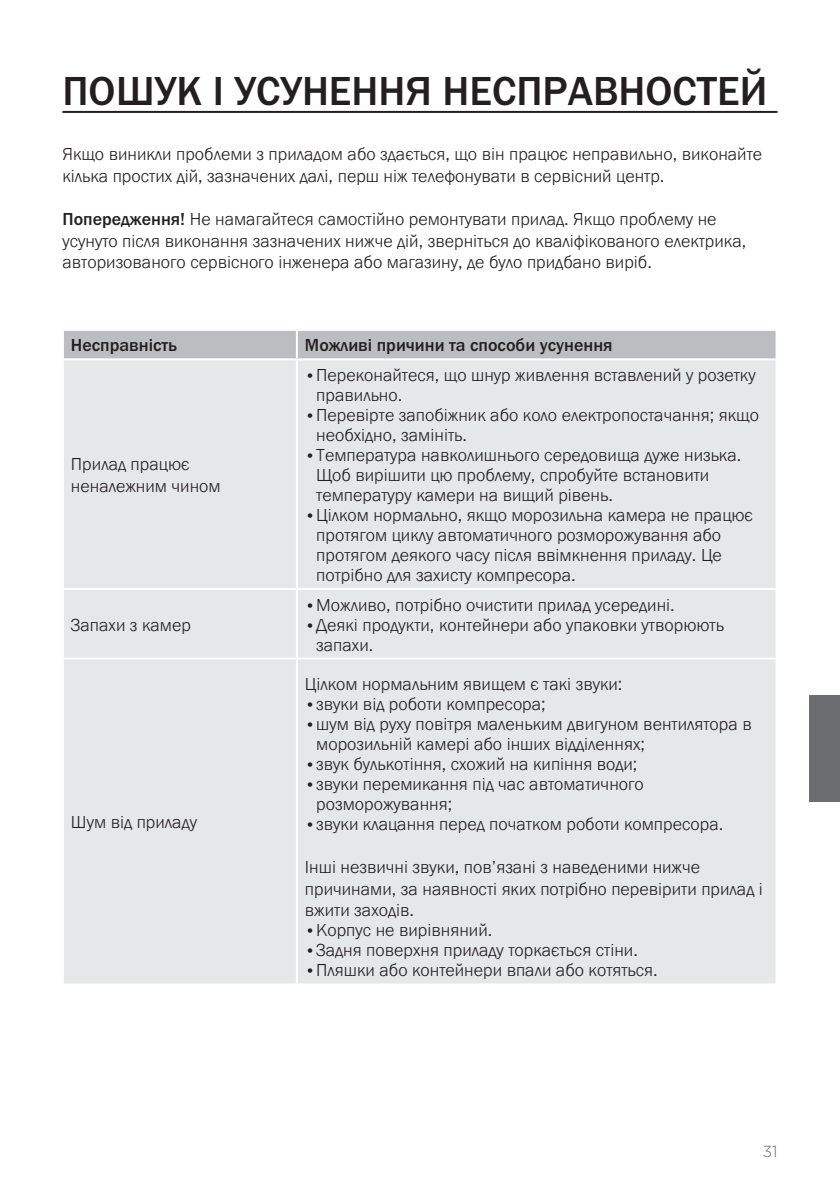
<style>
.page{position:relative;width:840px;height:1191px;background:#fff}
.page>*{position:absolute;margin:0;border:0;box-sizing:border-box;transform-origin:0 0}
.glavni_naslov{font:500 42px "Franklin Gothic URW";color:#231f20}
.seznam{font:300 18px/20px "Franklin Gothic URW";color:#231f20}
.besedilo{font:300 18px/21.6px "Franklin Gothic URW";color:#231f20}
.tabele_tekst{font:300 18px/21.6px "Franklin Gothic URW";color:#231f20}
.tabele_tekst-2{font:500 18px "Franklin Gothic URW";color:#231f20}
.tabela_tekst{font:500 18px "Franklin Gothic URW";color:#231f20}
.t1{font:300 16px "Gotham";color:#6c6d70}
.s1{font-weight:500}
.s2{font-size:16px}
</style>
<div class="page">
<hr style="left:62px;top:111px;width:715px;height:2px;background:#231f20">
<div style="left:808px;top:695px;width:31px;height:106px;background:#6c6d70"></div>
<div style="left:64px;top:331px;width:711px;height:27px;background:#bcbdc0"></div>
<div style="left:64px;top:360px;width:711px;height:623px;background:#e6e7e9"></div>
<hr style="left:296px;top:331px;width:2px;height:27px;background:#fff">
<hr style="left:296px;top:360px;width:2px;height:228px;background:#fff">
<hr style="left:62px;top:588px;width:235px;height:2px;background:#fff">
<hr style="left:297px;top:588px;width:480px;height:2px;background:#fff">
<hr style="left:296px;top:590px;width:2px;height:67px;background:#fff">
<hr style="left:62px;top:657px;width:235px;height:2px;background:#fff">
<hr style="left:297px;top:657px;width:480px;height:2px;background:#fff">
<hr style="left:296px;top:659px;width:2px;height:324px;background:#fff">
<p class="glavni_naslov" style="left:62px;top:65px;width:706px">ПОШУК І УСУНЕННЯ НЕСПРАВНОСТЕЙ</p>
<p class="seznam" style="left:62px;top:144px;width:700px;line-height:21.6px">Якщо виникли проблеми з приладом або здається, що він працює неправильно, виконайте кілька простих дій, зазначених далі, перш ніж телефонувати в сервісний центр.</p>
<p class="seznam" style="left:62px;top:208px;width:685px;line-height:21.6px"><span class="s1">Попередження!</span> Не намагайтеся самостійно ремонтувати прилад. Якщо проблему не усунуто після виконання зазначених нижче дій, зверніться до кваліфікованого електрика, авторизованого сервісного інженера або магазину, де було придбано виріб.</p>
<p class="tabela_tekst" style="left:71px;top:334px;width:108px">Несправність</p>
<p class="tabele_tekst-2" style="left:305px;top:334px;width:309px">Можливі причини та способи усунення</p>
<p class="tabele_tekst" style="left:71px;top:453px;width:151px">Прилад працює неналежним чином</p>
<p class="tabele_tekst" style="left:71px;top:614px;width:122px">Запахи з камер</p>
<p class="tabele_tekst" style="left:71px;top:811px;width:127px">Шум від приладу</p>
<p class="seznam" style="left:316px;top:365px;width:440px;text-indent:-11px"><span class="s2">•</span>Переконайтеся, що шнур живлення вставлений у розетку правильно.</p>
<p class="seznam" style="left:316px;top:405px;width:444px;text-indent:-11px"><span class="s2">•</span>Перевірте запобіжник або коло електропостачання; якщо необхідно, замініть.</p>
<p class="seznam" style="left:316px;top:445px;width:426px;text-indent:-11px"><span class="s2">•</span>Температура навколишнього середовища дуже низька.<br>Щоб вирішити цю проблему, спробуйте встановити температуру камери на вищий рівень.</p>
<p class="seznam" style="left:316px;top:505px;width:438px;text-indent:-11px"><span class="s2">•</span>Цілком нормально, якщо морозильна камера не працює протягом циклу автоматичного розморожування або протягом деякого часу після ввімкнення приладу. Це потрібно для захисту компресора.</p>
<p class="seznam" style="left:305px;top:595px;width:371px"><span class="s2">•</span>Можливо, потрібно очистити прилад усередині.</p>
<p class="seznam" style="left:316px;top:615px;width:409px;text-indent:-11px"><span class="s2">•</span>Деякі продукти, контейнери або упаковки утворюють запахи.</p>
<p class="besedilo" style="left:305px;top:673px;width:319px">Цілком нормальним явищем є такі звуки:</p>
<p class="seznam" style="left:305px;top:694px;width:242px"><span class="s2">•</span>звуки від роботи компресора;</p>
<p class="seznam" style="left:316px;top:714px;width:436px;text-indent:-11px"><span class="s2">•</span>шум від руху повітря маленьким двигуном вентилятора в морозильній камері або інших відділеннях;</p>
<p class="seznam" style="left:305px;top:754px;width:334px"><span class="s2">•</span>звук булькотіння, схожий на кипіння води;</p>
<p class="seznam" style="left:316px;top:774px;width:329px;text-indent:-11px"><span class="s2">•</span>звуки перемикання під час автоматичного розморожування;</p>
<p class="seznam" style="left:305px;top:814px;width:420px"><span class="s2">•</span>звуки клацання перед початком роботи компресора.</p>
<p class="besedilo" style="left:305px;top:856px;width:459px">Інші незвичні звуки, пов’язані з наведеними нижче причинами, за наявності яких потрібно перевірити прилад і вжити заходів.</p>
<p class="seznam" style="left:305px;top:920px;width:189px"><span class="s2">•</span>Корпус не вирівняний.</p>
<p class="seznam" style="left:305px;top:940px;width:334px"><span class="s2">•</span>Задня поверхня приладу торкається стіни.</p>
<p class="seznam" style="left:305px;top:960px;width:354px"><span class="s2">•</span>Пляшки або контейнери впали або котяться.</p>
<p class="t1" style="left:762px;top:1140px;width:17px">31</p>
</div>
